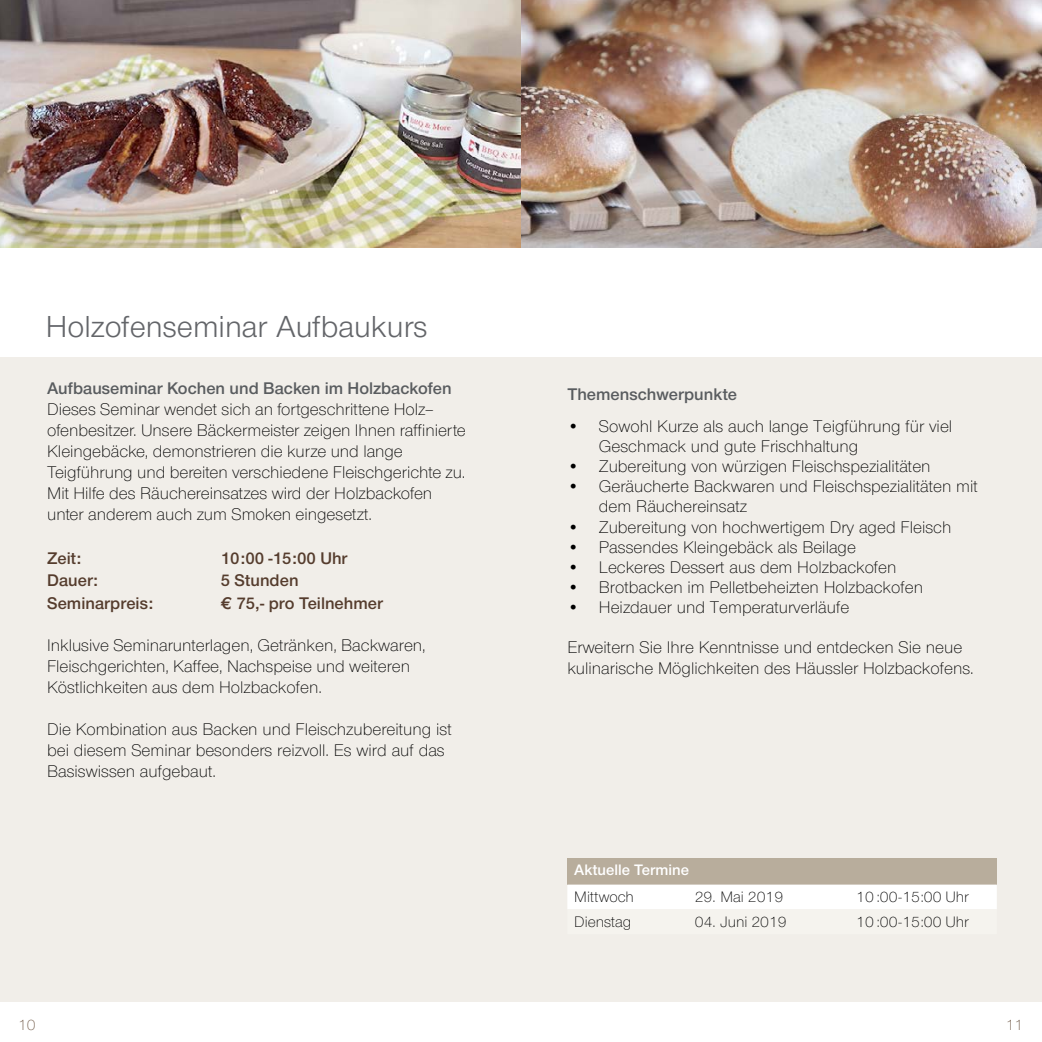
<style>
.page{position:relative;width:1042px;height:1042px;background:#fff}
.page>*{position:absolute;margin:0;border:0;box-sizing:border-box;transform-origin:0 0}
.t1{font:31.5px "Nimbus San Nov";color:#636569}
.t2{font:300 17.5px/21px "Nimbus San Nov";color:#000}
.t3{font:17.5px "Nimbus San Nov Sem Bol";color:#553c2d}
.t4{font:17.5px "Nimbus San Nov Sem Bol";color:#595c5f}
.t5{font:300 15.75px "Nimbus San Nov";color:#000}
.t6{font:15.75px "Nimbus San Nov Sem Bol";color:#fff}
.t7{font:300 15.75px "Nimbus San Nov";color:#76604f}
</style>
<div class="page">
<div style="left:0;top:357px;width:1042px;height:645px;background:#f1eee9"></div>
<div style="left:567px;top:858px;width:430px;height:26px;background:#b8ad9c"></div>
<div style="left:567px;top:884px;width:430px;height:25px;background:#fff"></div>
<img style="left:0;top:0;width:1042px;height:247px">
<h1 class="t1" style="left:46px;top:309px;width:383px">Holzofenseminar Aufbaukurs</h1>
<p class="t4" style="left:47px;top:378px;width:406px">Aufbauseminar Kochen und Backen im Holzbackofen</p>
<p class="t2" style="left:47px;top:398px;width:420px">Dieses Seminar wendet sich an fortgeschrittene Holz– ofenbesitzer. Unsere Bäckermeister zeigen Ihnen raffinierte Kleingebäcke, demonstrieren die kurze und lange Teigführung und bereiten verschiedene Fleischgerichte zu.<br>Mit Hilfe des Räuchereinsatzes wird der Holzbackofen unter anderem auch zum Smoken eingesetzt.</p>
<p class="t3" style="left:47px;top:547px;width:36px">Zeit:</p>
<p class="t3" style="left:221px;top:547px;width:128px">10:00 -15:00 Uhr</p>
<p class="t3" style="left:47px;top:570px;width:53px">Dauer:</p>
<p class="t3" style="left:221px;top:570px;width:79px">5 Stunden</p>
<p class="t3" style="left:47px;top:593px;width:108px">Seminarpreis:</p>
<p class="t3" style="left:221px;top:593px;width:164px">€ 75,- pro Teilnehmer</p>
<p class="t2" style="left:47px;top:635px;width:380px">Inklusive Seminarunterlagen, Getränken, Backwaren,<br>Fleischgerichten, Kaffee, Nachspeise und weiteren<br>Köstlichkeiten aus dem Holzbackofen.</p>
<p class="t2" style="left:47px;top:719px;width:406px">Die Kombination aus Backen und Fleischzubereitung ist bei diesem Seminar besonders reizvoll. Es wird auf das<br>Basiswissen aufgebaut.</p>
<p class="t4" style="left:567px;top:384px;width:171px">Themenschwerpunkte</p>
<p class="t2" style="left:599px;top:416px;width:355px;line-height:20.1px;text-indent:-32px">• Sowohl Kurze als auch lange Teigführung für viel<br>Geschmack und gute Frischhaltung</p>
<p class="t2" style="left:567px;top:456px;width:365px">• Zubereitung von würzigen Fleischspezialitäten</p>
<p class="t2" style="left:599px;top:477px;width:380px;line-height:20.1px;text-indent:-32px">• Geräucherte Backwaren und Fleischspezialitäten mit dem Räuchereinsatz</p>
<p class="t2" style="left:567px;top:516px;width:385px">• Zubereitung von hochwertigem Dry aged Fleisch</p>
<p class="t2" style="left:567px;top:536px;width:290px">• Passendes Kleingebäck als Beilage</p>
<p class="t2" style="left:567px;top:557px;width:331px">• Leckeres Dessert aus dem Holzbackofen</p>
<p class="t2" style="left:567px;top:577px;width:357px">• Brotbacken im Pelletbeheizten Holzbackofen</p>
<p class="t2" style="left:567px;top:597px;width:283px">• Heizdauer und Temperaturverläufe</p>
<p class="t2" style="left:567px;top:638px;width:408px;line-height:20.1px">Erweitern Sie Ihre Kenntnisse und entdecken Sie neue kulinarische Möglichkeiten des Häussler Holzbackofens.</p>
<p class="t6" style="left:574px;top:861px;width:116px">Aktuelle Termine</p>
<p class="t5" style="left:574px;top:888px;width:61px">Mittwoch</p>
<p class="t5" style="left:695px;top:888px;width:90px">29. Mai 2019</p>
<p class="t5" style="left:856px;top:888px;width:114px">10 :00-15:00 Uhr</p>
<p class="t5" style="left:574px;top:913px;width:58px">Dienstag</p>
<p class="t5" style="left:695px;top:913px;width:93px">04. Juni 2019</p>
<p class="t5" style="left:856px;top:913px;width:114px">10 :00-15:00 Uhr</p>
<p class="t7" style="left:18px;top:1015px;width:19px">10</p>
<p class="t7" style="left:1005px;top:1015px;width:19px">11</p>
</div>
